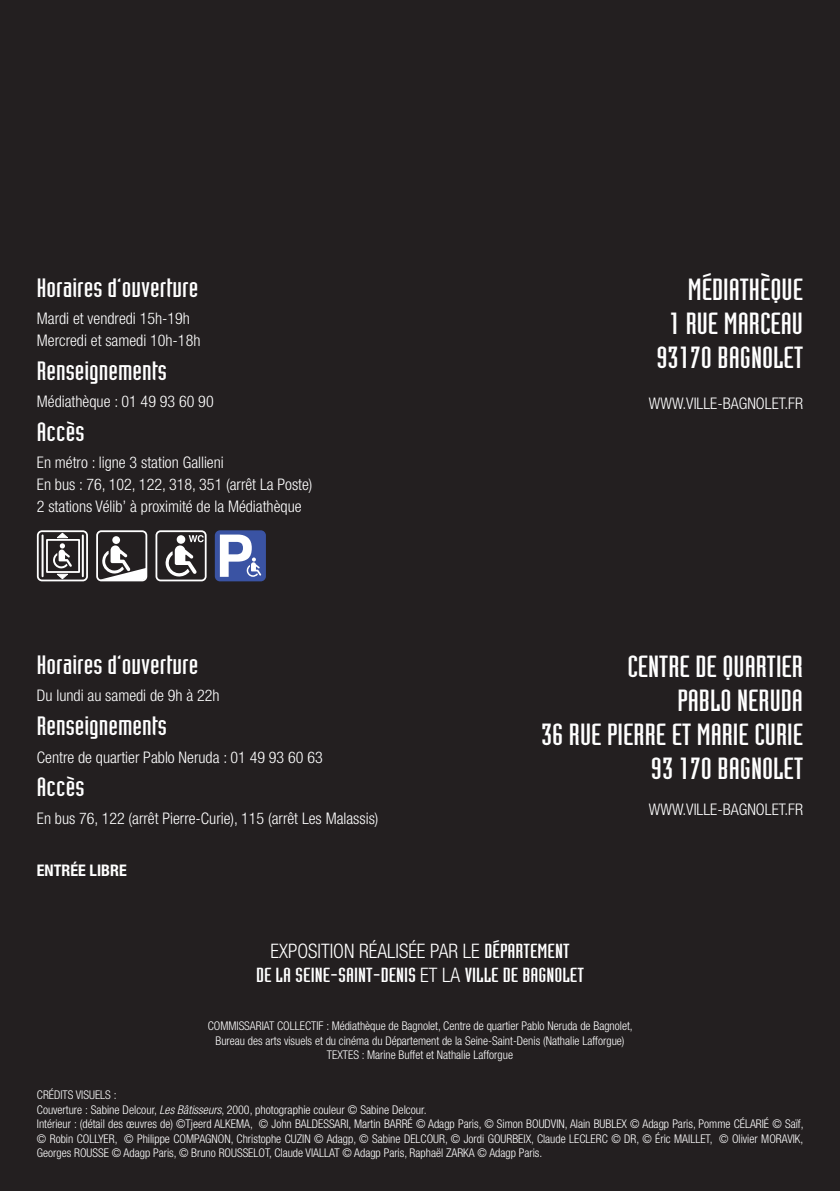
<style>
.page{position:relative;width:840px;height:1191px;background:#fff}
.page>*{position:absolute;margin:0;border:0;box-sizing:border-box;transform-origin:0 0}
.t1{font:30px/34px "Industria LT Std Solid";color:#fff;text-align:right;scale:1.25 1}
.t2{font:26px "Industria LT Std Solid";color:#fff;scale:1.25 1}
.t3{font:20px/24px "Industria LT Std Solid";color:#fff;text-align:center;scale:1.35 1}
.nom{font:300 condensed 16px "Helvetica Neue LT Pro";color:#fff}
.nom-2{font:700 condensed 16px "Helvetica Neue LT Pro";color:#fff}
.t4{font:300 condensed 12px/14.4px "Helvetica Neue LT Pro";color:#fff;text-align:center}
.s1{font-family:"Helvetica Neue LT Pro";font-weight:300;font-stretch:condensed}
.s2{font-style:italic}
</style>
<div class="page">
<div style="left:0;top:0;width:839px;height:1191px;background:#231f20"></div>
<svg style="left:155px;top:530px;width:51px;height:51px"></svg>
<svg style="left:37px;top:530px;width:51px;height:51px"></svg>
<div style="left:46px;top:539px;width:34px;height:34px;border:2px solid #fff"></div>
<hr style="left:42px;top:535px;width:2px;height:41px;background:#fff">
<hr style="left:82px;top:535px;width:2px;height:41px;background:#fff">
<svg style="left:96px;top:530px;width:51px;height:51px"></svg>
<div style="left:215px;top:530px;width:51px;height:51px;background:#3a53a3;border-radius:5px"></div>
<svg style="left:220px;top:534px;width:41px;height:43px"></svg>
<p class="t2" style="left:37px;top:273px;width:130px">Horaires d’ouverture</p>
<p class="nom" style="left:37px;top:309px;width:154px">Mardi et vendredi 15h-19h</p>
<p class="nom" style="left:37px;top:331px;width:165px">Mercredi et samedi 10h-18h</p>
<p class="t2" style="left:37px;top:356px;width:105px">Renseignements</p>
<p class="nom" style="left:37px;top:392px;width:178px">Médiathèque : 01 49 93 60 90</p>
<p class="t2" style="left:37px;top:417px;width:40px">Accès</p>
<p class="nom" style="left:37px;top:453px;width:188px">En métro : ligne 3 station Gallieni</p>
<p class="nom" style="left:37px;top:475px;width:277px">En bus : 76, 102, 122, 318, 351 (arrêt La Poste)</p>
<p class="nom" style="left:37px;top:497px;width:266px">2 stations Vélib’ à proximité de la Médiathèque</p>
<p class="t2" style="left:37px;top:650px;width:130px">Horaires d’ouverture</p>
<p class="nom" style="left:37px;top:686px;width:184px">Du lundi au samedi de 9h à 22h</p>
<p class="t2" style="left:37px;top:711px;width:105px">Renseignements</p>
<p class="nom" style="left:37px;top:747px;width:287px">Centre de quartier Pablo Neruda : 01 49 93 60 63</p>
<p class="t2" style="left:37px;top:772px;width:40px">Accès</p>
<p class="nom" style="left:37px;top:808px;width:343px">En bus 76, 122 (arrêt Pierre-Curie), 115 (arrêt Les Malassis)</p>
<p class="nom-2" style="left:37px;top:860px;width:91px">ENTRÉE LIBRE</p>
<p class="t1" style="left:687px;top:273px;width:94px">MÉDIATHÈQUE</p>
<p class="t1" style="left:668px;top:307px;width:109px">1 RUE MARCEAU</p>
<p class="t1" style="left:656px;top:341px;width:119px">93170 BAGNOLET</p>
<p class="nom" style="left:648px;top:394px;width:155px">WWW.VILLE-BAGNOLET.FR</p>
<p class="t1" style="left:627px;top:651px;width:142px">CENTRE DE QUARTIER<br>PABLO NERUDA</p>
<p class="t1" style="left:541px;top:719px;width:211px">36 RUE PIERRE ET MARIE CURIE</p>
<p class="t1" style="left:650px;top:753px;width:123px">93 170 BAGNOLET</p>
<p class="nom" style="left:648px;top:800px;width:155px">WWW.VILLE-BAGNOLET.FR</p>
<p class="t3" style="left:256px;top:939px;width:244px"><span class="s1">EXPOSITION RÉALISÉE PAR LE</span> DÉPARTEMENT<br>DE LA SEINE-SAINT-DENIS <span class="s1">ET LA</span> VILLE DE BAGNOLET</p>
<p class="t4" style="left:207px;top:1019px;width:426px">COMMISSARIAT COLLECTIF : Médiathèque de Bagnolet, Centre de quartier Pablo Neruda de Bagnolet,<br>Bureau des arts visuels et du cinéma du Département de la Seine-Saint-Denis (Nathalie Lafforgue)</p>
<p class="t4" style="left:327px;top:1047px;width:187px">TEXTES : Marine Buffet et Nathalie Lafforgue</p>
<p class="t4" style="left:37px;top:1087px;width:81px">CRÉDITS VISUELS :</p>
<p class="t4" style="left:37px;top:1102px;width:391px">Couverture : Sabine Delcour, <span class="s2">Les Bâtisseurs</span>, 2000, photographie couleur © Sabine Delcour.</p>
<p class="t4" style="left:37px;top:1116px;width:767px;text-align:justify">Intérieur : (détail des œuvres de) ©Tjeerd ALKEMA, © John BALDESSARI, Martin BARRÉ © Adagp Paris, © Simon BOUDVIN, Alain BUBLEX © Adagp Paris, Pomme CÉLARIÉ © Saïf, © Robin COLLYER, © Philippe COMPAGNON, Christophe CUZIN © Adagp, © Sabine DELCOUR, © Jordi GOURBEIX, Claude LECLERC © DR, © Éric MAILLET, © Olivier MORAVIK, Georges ROUSSE © Adagp Paris, © Bruno ROUSSELOT, Claude VIALLAT © Adagp Paris, Raphaël ZARKA © Adagp Paris.</p>
</div>
